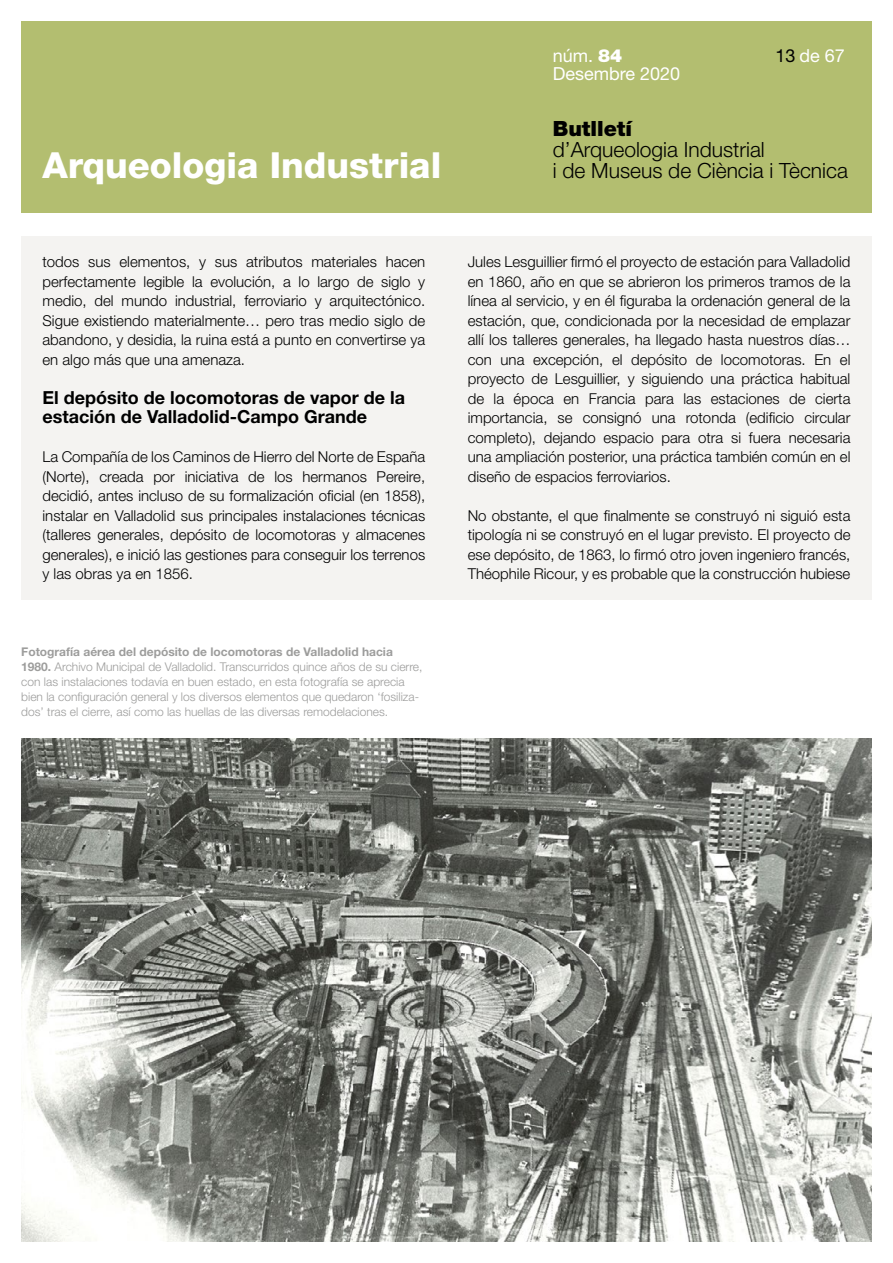
<style>
.page{position:relative;width:893px;height:1263px;background:#fff}
.page>*{position:absolute;margin:0;border:0;box-sizing:border-box;transform-origin:0 0}
.t1{font:800 36px "Helvetica Neue LT Std";color:#fff}
.t2{font:300 21px/21px "Helvetica Neue LT Std";color:#000}
.t3{font:900 21px "Helvetica Neue LT Std";color:#000}
.T1tolet_1{font:700 18px/19.5px "Helvetica Neue LT Std";color:#000}
.t4{font:18px "Helvetica Neue LT Std";color:#fff}
.Texte{font:300 15px/19.5px "Helvetica Neue LT Std";color:#000;text-align:justify}
.Peus_d_imatge{font:300 12px/15px "Helvetica Neue LT Std";color:#9d9d9c}
.s1{font-weight:900}
.s2{color:#000}
.s3{font-weight:700}
</style>
<div class="page">
<div style="left:21px;top:21px;width:851px;height:192px;background:#b3be70"></div>
<div style="left:21px;top:236px;width:851px;height:364px;background:#f4f3f1"></div>
<img style="left:21px;top:738px;width:851px;height:504px">
<h1 class="t1" style="left:43px;top:143px;width:400px">Arqueologia Industrial</h1>
<p class="t4" style="left:553px;top:45px;width:71px">núm. <span class="s1">84</span></p>
<p class="t4" style="left:775px;top:45px;width:71px"><span class="s2">13</span> de 67</p>
<p class="t4" style="left:553px;top:63px;width:129px">Desembre 2020</p>
<h2 class="t3" style="left:553px;top:116px;width:81px">Butlletí</h2>
<h2 class="t2" style="left:553px;top:139px;width:297px">d’Arqueologia Industrial<br>i de Museus de Ciència i Tècnica</h2>
<p class="Texte" style="left:43px;top:252px;width:384px">todos sus elementos, y sus atributos materiales hacen perfectamente legible la evolución, a lo largo de siglo y medio, del mundo industrial, ferroviario y arquitectónico.<br>Sigue existiendo materialmente… pero tras medio siglo de abandono, y desidia, la ruina está a punto en convertirse ya en algo más que una amenaza.</p>
<p class="T1tolet_1" style="left:43px;top:387px;width:364px">El depósito de locomotoras de vapor de la estación de Valladolid-Campo Grande</p>
<p class="Texte" style="left:43px;top:447px;width:384px">La Compañía de los Caminos de Hierro del Norte de España (Norte), creada por iniciativa de los hermanos Pereire, decidió, antes incluso de su formalización oficial (en 1858), instalar en Valladolid sus principales instalaciones técnicas (talleres generales, depósito de locomotoras y almacenes generales), e inició las gestiones para conseguir los terrenos y las obras ya en 1856.</p>
<p class="Peus_d_imatge" style="left:21px;top:644px;width:403px"><span class="s3">Fotografía aérea del depósito de locomotoras de Valladolid hacia 1980.</span> Archivo Municipal de Valladolid. Transcurridos quince años de su cierre, con las instalaciones todavía en buen estado, en esta fotografía se aprecia bien la configuración general y los diversos elementos que quedaron ‘fosiliza&shy;dos’ tras el cierre, así como las huellas de las diversas remodelaciones.</p>
<p class="Texte" style="left:468px;top:252px;width:384px">Jules Lesguillier firmó el proyecto de estación para Valladolid en 1860, año en que se abrieron los primeros tramos de la línea al servicio, y en él figuraba la ordenación general de la estación, que, condicionada por la necesidad de emplazar allí los talleres generales, ha llegado hasta nuestros días… con una excepción, el depósito de locomotoras. En el proyecto de Lesguillier, y siguiendo una práctica habitual de la época en Francia para las estaciones de cierta importancia, se consignó una rotonda (edificio circular completo), dejando espacio para otra si fuera necesaria una ampliación posterior, una práctica también común en el diseño de espacios ferroviarios.</p>
<p class="Texte" style="left:468px;top:505px;width:384px">No obstante, el que finalmente se construyó ni siguió esta tipología ni se construyó en el lugar previsto. El proyecto de ese depósito, de 1863, lo firmó otro joven ingeniero francés, Théophile Ricour, y es probable que la construcción hubiese</p>
</div>
